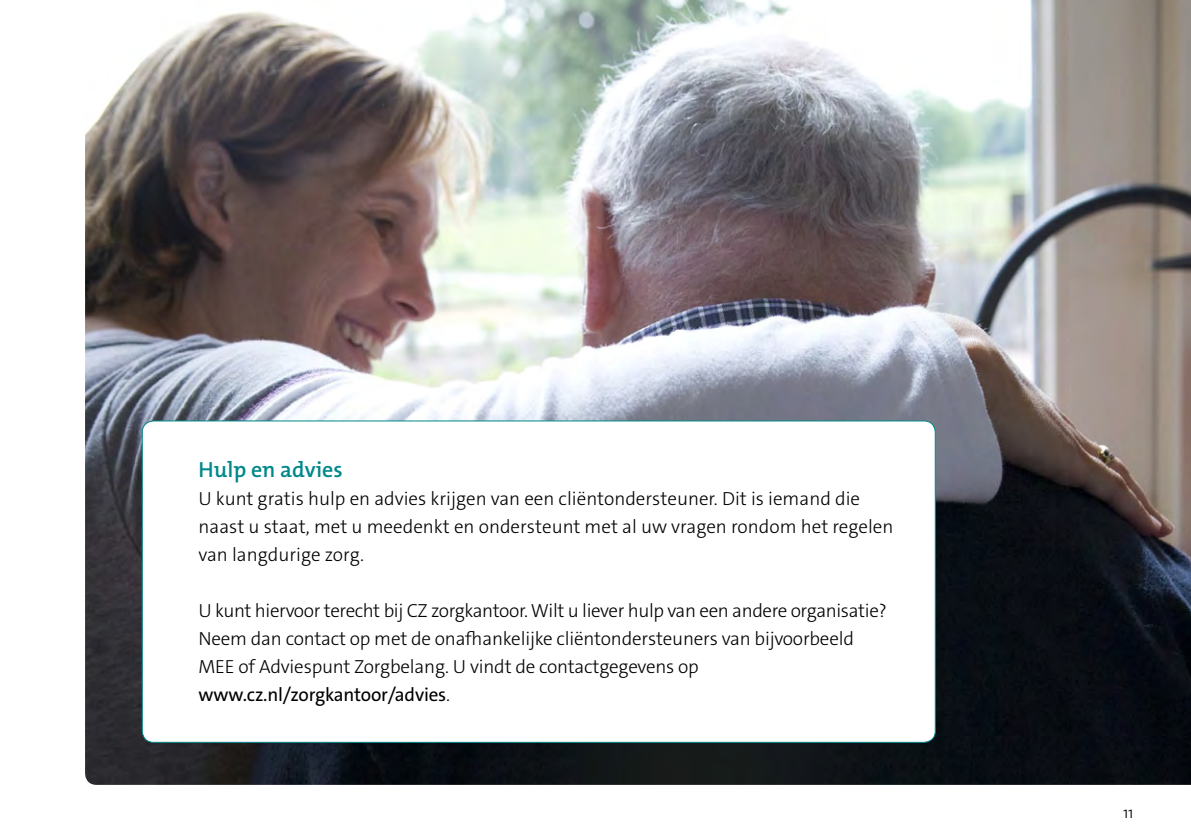
<style>
.page{position:relative;width:1191px;height:840px;background:#fff}
.page>*{position:absolute;margin:0;border:0;box-sizing:border-box;transform-origin:0 0}
.t1{font:600 22px "The Mix Os F";color:#00888a}
.t2{font:300 19px/28px "The Sans C4 s";letter-spacing:-.01em;color:#000}
.t3{font:300 16px "The Mix Os F";color:#000}
.s1{font-weight:400}
</style>
<div class="page">
<img style="left:85px;top:0;width:1106px;height:784px">
<div style="left:142px;top:421px;width:793px;height:321px;background:#fff;border-radius:11px"></div>
<p class="t1" style="left:198px;top:454px;width:146px">Hulp en advies</p>
<p class="t2" style="left:198px;top:484px;width:696px">U kunt gratis hulp en advies krijgen van een cliëntondersteuner. Dit is iemand die naast u staat, met u meedenkt en ondersteunt met al uw vragen rondom het regelen van langdurige zorg.</p>
<p class="t2" style="left:198px;top:596px;width:690px">U kunt hiervoor terecht bij CZ zorgkantoor. Wilt u liever hulp van een andere organisatie?<br>Neem dan contact op met de onafhankelijke cliëntondersteuners van bijvoorbeeld MEE of Adviespunt Zorgbelang. U vindt de contactgegevens op <span class="s1">www.cz.nl/zorgkantoor/advies</span>.</p>
<p class="t3" style="left:1123px;top:801px;width:12px">11</p>
</div>
